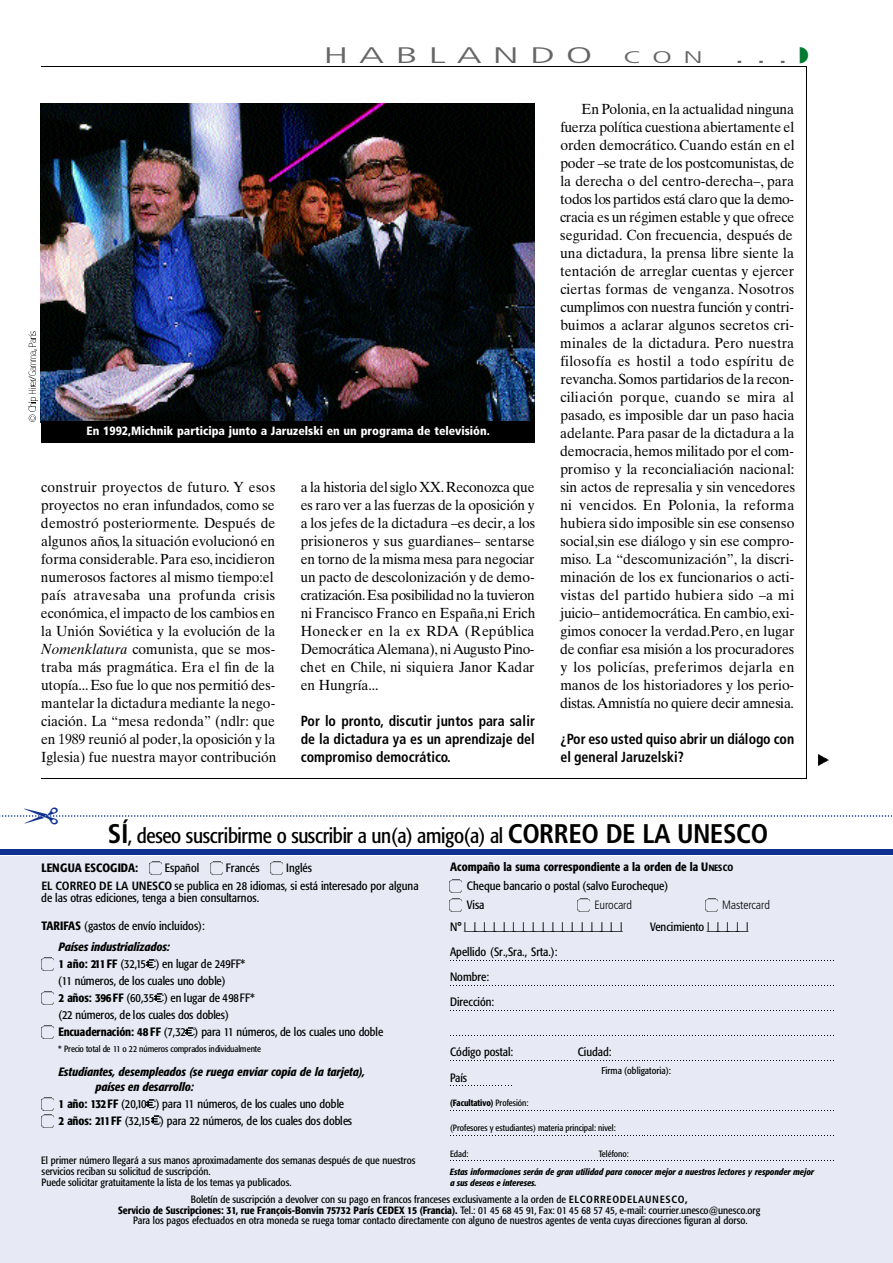
<style>
.page{position:relative;width:893px;height:1263px;background:#fff}
.page>*{position:absolute;margin:0;border:0;box-sizing:border-box;transform-origin:0 0}
.t1{font:300 condensed 22.5px "Frutiger";letter-spacing:.24em;color:#666;scale:2 1}
.t2{font:condensed 21px "Formata";letter-spacing:-.02em;color:#000}
.t3{font:300 condensed 16.8px "Frutiger";color:#666;scale:2 1}
.t4{font:14.7px/18px "Times Ten";color:#000;scale:.95 1}
.t5{font:14.7px/18px "Times Ten";color:#000;scale:.94 1}
.t6{font:700 condensed 14.7px/18px "Frutiger";color:#000;scale:.95 1}
.t7{font:300 condensed 12.75px "Frutiger";color:#000}
.t8{font:condensed 12px/17px "Formata";color:#000}
.t9{font:500 condensed 12px/18.9px "Formata";color:#000}
.t10{font:italic 500 condensed 12px/15.3px "Formata";color:#000}
.t11{font:900 condensed 12px "Frutiger";color:#fff}
.t12{font:300 condensed 12px "Frutiger";color:#000}
.t13{font:condensed 10.5px/11.1px "Formata";color:#000}
.t14{font:condensed 9.75px "Formata";color:#000}
.t15{font:condensed 9px "Formata";color:#000}
.t16{font:italic 500 condensed 9px/11.2px "Formata";color:#000}
.t17{font:500 condensed 9px "Formata";color:#000}
.s1{color:#017a32}
.s2{font-style:italic}
.s3{font-family:"Frutiger";font-weight:700;font-size:27px}
.s4{font-size:9px}
.s5{font-weight:400}
.s6{font-family:"Frutiger";font-weight:700}
.s7{font-weight:500}
.s8{font-weight:500;font-style:italic}
.s9{font-family:"Frutiger";font-weight:300;font-size:12.75px}
</style>
<div class="page">
<hr style="left:806px;top:66px;width:1px;height:712px;background:#000">
<img style="left:818px;top:754px;width:10px;height:11px">
<svg style="left:28px;top:332px;width:9px;height:89px"></svg>
<img style="left:41px;top:104px;width:493px;height:318px">
<div style="left:41px;top:422px;width:493px;height:21px;background:#000"></div>
<hr style="left:41px;top:778px;width:765px;height:1px;background:#000">
<div style="left:0;top:815px;width:892px;height:448px;background:#e7eaf4"></div>
<div style="left:0;top:815px;width:892px;height:40px;background:#fff"></div>
<div style="left:0;top:849px;width:892px;height:6px;background:#0e3192"></div>
<svg style="left:150px;top:862px;width:12px;height:13px"></svg>
<svg style="left:211px;top:862px;width:12px;height:13px"></svg>
<svg style="left:271px;top:862px;width:12px;height:13px"></svg>
<svg style="left:41px;top:958px;width:12px;height:13px"></svg>
<img style="left:147px;top:959px;width:9px;height:10px">
<svg style="left:41px;top:992px;width:12px;height:13px"></svg>
<img style="left:155px;top:993px;width:9px;height:10px">
<svg style="left:41px;top:1026px;width:12px;height:13px"></svg>
<img style="left:186px;top:1027px;width:9px;height:10px">
<img style="left:147px;top:1099px;width:9px;height:10px">
<svg style="left:41px;top:1097px;width:12px;height:30px"></svg>
<svg style="left:151px;top:1115px;width:9px;height:10px"></svg>
<svg style="left:450px;top:880px;width:12px;height:13px"></svg>
<img style="left:450px;top:898px;width:12px;height:14px">
<img style="left:577px;top:898px;width:12px;height:14px">
<img style="left:705px;top:898px;width:12px;height:14px">
<svg style="left:450px;top:960px;width:384px;height:1px"></svg>
<svg style="left:450px;top:985px;width:384px;height:1px"></svg>
<svg style="left:450px;top:1010px;width:384px;height:1px"></svg>
<svg style="left:450px;top:1035px;width:384px;height:1px"></svg>
<svg style="left:450px;top:1060px;width:384px;height:1px"></svg>
<svg style="left:450px;top:1085px;width:62px;height:1px"></svg>
<svg style="left:450px;top:1110px;width:384px;height:1px"></svg>
<hr style="left:41px;top:66px;width:765px;height:1px;background:#000">
<svg style="left:0;top:815px;width:892px;height:2px"></svg>
<h1 class="t1" style="left:323px;top:46px;width:136px">HABLANDO</h1>
<p class="t3" style="left:623px;top:50px;width:41px">C O N</p>
<h1 class="t1" style="left:734px;top:46px;width:39px">. . .<span class="s1">◗</span></h1>
<p class="t11" style="left:87px;top:426px;width:405px">En 1992,Michnik participa junto a Jaruzelski en un programa de televisión.</p>
<p class="t5" style="left:41px;top:479px;width:252px">construir proyectos de futuro. Y esos proyectos no eran infundados, como se demostró posteriormente. Después de algunos años, la situación evolucionó en forma considerable. Para eso,i n c i d i e r o n numerosos factores al mismo tiempo:el país atravesaba una profunda crisis e c o n ó m i c a , el impacto de los cambios en la Unión Soviética y la evolución de la <span class="s2">N o m e n k l a t u r a</span> c o m u n i s t a , que se mos&shy;traba más pragmática. Era el fin de la u t o p í a . . .Eso fue lo que nos permitió des&shy;mantelar la dictadura mediante la nego&shy;c i a c i ó n . La “mesa redonda” ( n d l r : q u e en 1989 reunió al poder, la oposición y la Iglesia) fue nuestra mayor contribución</p>
<p class="t5" style="left:300px;top:479px;width:251px;text-align:justify">a la historia del siglo XX. Reconozca que es raro ver a las fuerzas de la oposición y a los jefes de la dictadura –es decir, a los prisioneros y sus guardianes– sentarse en torno de la misma mesa para negociar un pacto de descolonización y de demo&shy;c r a t i z a c i ó n .Esa posibilidad no la tuvieron ni Francisco Franco en España,ni Erich Honecker en la ex RDA (República Democrática A l e m a n a ) , ni Augusto Pino&shy;chet en Chile, ni siquiera Janor Kadar en Hungría...</p>
<p class="t6" style="left:301px;top:713px;width:248px;text-align:justify">Por lo pro n t o, discutir juntos para salir de la dictadura ya es un aprendizaje del compromiso democrático.</p>
<p class="t4" style="left:560px;top:101px;width:249px;text-indent:21px">En Po l o n i a , en la actualidad ninguna fuerza política cuestiona abiertamente el orden democrático. Cuando están en el poder –se trate de los postcomunistas, d e la derecha o del centro-derecha–, para todos los partidos está claro que la demo&shy;cracia es un régimen estable y que ofrece seguridad. Con frecuencia, después de una dictadura, la prensa libre siente la tentación de arreglar cuentas y ejercer ciertas formas de venganza. N o s o t r o s cumplimos con nuestra función y contri&shy;buimos a aclarar algunos secretos cri&shy;minales de la dictadura. Pero nuestra filosofía es hostil a todo espíritu de r e v a n c h a .Somos partidarios de la recon&shy;ciliación porque, cuando se mira al pasado, es imposible dar un paso hacia a d e l a n t e. Para pasar de la dictadura a la d e m o c r a c i a ,hemos militado por el com&shy;promiso y la reconcialiación nacional: sin actos de represalia y sin vencedores ni vencidos. En Po l o n i a , la reforma hubiera sido imposible sin ese consenso social,sin ese diálogo y sin ese compro&shy;m i s o. La “ d e s c o m u n i z a c i ó n ” , la discri&shy;minación de los ex funcionarios o acti&shy;vistas del partido hubiera sido –a mi juicio– antidemocrática. En cambio,e x i&shy;gimos conocer la verdad.Pero, en lugar de confiar esa misión a los procuradores y los policías, preferimos dejarla en manos de los historiadores y los perio&shy;d i s t a s.Amnistía no quiere decir amnesia.</p>
<p class="t6" style="left:560px;top:731px;width:248px">¿ Por eso usted quiso abrir un diálogo con el general Jaruzelski?</p>
<h2 class="t2" style="left:108px;top:827px;width:661px"><span class="s3">S Í</span>, deseo suscribirme o suscribir a un(a) amigo(a) al <span class="s3">CORREO DE LA UNESCO</span></h2>
<p class="t9" style="left:42px;top:859px;width:98px">LENGUA ESCOGIDA:</p>
<p class="t8" style="left:165px;top:860px;width:36px">Español</p>
<p class="t8" style="left:226px;top:860px;width:35px">Francés</p>
<p class="t9" style="left:467px;top:858px;width:268px;text-indent:-17px">Acompaño la suma correspondiente a la orden de la U<span class="s4">NESCO<br></span><span class="s5">Cheque bancario o postal (salvo Eurocheque)<br>Visa</span></p>
<p class="t8" style="left:41px;top:860px;width:378px;text-indent:245px">Inglés<br><span class="s6">E L CORREO DE LA UNESCO</span> se publica en 28 idiomas, si está interesado por alguna</p>
<p class="t8" style="left:41px;top:890px;width:219px">de las otras ediciones, tenga a bien consultarnos.</p>
<p class="t8" style="left:58px;top:916px;width:148px;line-height:21.3px;text-indent:-17px"><span class="s7">TARIFAS</span> (gastos de envío incluidos):<br><span class="s8">Países industrializados:</span></p>
<p class="t8" style="left:58px;top:956px;width:327px"><span class="s7">1 año: 211FF</span> ( 32 ,15 ) en lugar de 24 9 FF*<br>( 11 números, de los cuales uno doble)<br><span class="s7">2 años: 396FF</span> ( 6 0 , 35 ) en lugar de 498FF*<br>( 22 números, de los cuales dos dobles)<br><span class="s7">Encuadernación: 48 FF</span> ( 7 , 32 ) para 11 números, de los cuales uno doble</p>
<p class="t15" style="left:58px;top:1045px;width:204px">* Precio total de 11 o 22 números comprados individualmente</p>
<p class="t10" style="left:95px;top:1065px;width:271px;text-indent:-37px">Estudiantes, desempleados (se ruega enviar copia de la tarjeta), países en desarrollo:</p>
<p class="t8" style="left:58px;top:1096px;width:295px"><span class="s7">1 año: 132FF</span> ( 20 ,10 ) para 11 números, de los cuales uno doble<br><span class="s7">2 años: 211FF</span> ( 32 ,15 ) para 22 números, de los cuales dos dobles</p>
<p class="t13" style="left:41px;top:1155px;width:375px">El primer número llegará a sus manos aproximadamente dos semanas después de que nuestros servicios reciban su solicitud de suscripción.<br>Puede solicitar gratuitamente la lista de los temas ya publicados.</p>
<p class="t12" style="left:594px;top:900px;width:39px">E u r o c a r d</p>
<p class="t12" style="left:722px;top:900px;width:49px">M a s t e r c a r d</p>
<p class="t7" style="left:450px;top:925px;width:174px"><sup>N°</sup> —❘ —❘ —❘ —❘ —❘ —❘ —❘ —❘ —❘ —❘ —❘ —❘ —❘ —❘ —❘ —❘ ❘</p>
<p class="t8" style="left:650px;top:919px;width:100px">Vencimiento <span class="s9">—</span>❘ <span class="s9">—</span>❘ <span class="s9">—</span>❘ <span class="s9">—</span>❘ ❘</p>
<p class="t8" style="left:450px;top:940px;width:109px;line-height:24.9px">Apellido (Sr.,Sra., Srta.):<br>Nombre:<br>Dirección:</p>
<p class="t8" style="left:450px;top:1045px;width:65px">Código postal:</p>
<p class="t8" style="left:577px;top:1045px;width:35px">Ciudad:</p>
<p class="t8" style="left:450px;top:1070px;width:19px">País</p>
<p class="t14" style="left:601px;top:1067px;width:71px">Firma (obligatoria):</p>
<p class="t17" style="left:450px;top:1099px;width:80px">(Facultativo) <span class="s5">Profesión:</span></p>
<p class="t15" style="left:450px;top:1124px;width:167px">(Profesores y estudiantes) materia principal: nivel:</p>
<p class="t15" style="left:450px;top:1150px;width:20px">Edad:</p>
<p class="t15" style="left:598px;top:1150px;width:32px">Teléfono:</p>
<p class="t16" style="left:450px;top:1166px;width:365px">Estas informaciones serán de gran utilidad para conocer mejor a nuestros lectores y responder mejor a sus deseos e intereses.</p>
<p class="t13" style="left:118px;top:1195px;width:644px;line-height:10.5px;text-align:center">Boletín de suscripción a devolver con su pago en francos franceses exclusivamente a la orden de <span class="s6">ELCORREODELAUNESCO</span><span class="s7">,<br>Servicio de Suscripciones: 31, rue François-Bonvin 75732 París CEDEX 15 (Francia).</span> Tel.: 01 45 68 45 91, Fax: 01 45 68 57 45, e-mail: courrier.unesco@unesco.org<br>Para los pagos efectuados en otra moneda se ruega tomar contacto directamente con alguno de nuestros agentes de venta cuyas direcciones figuran al dorso.</p>
</div>
